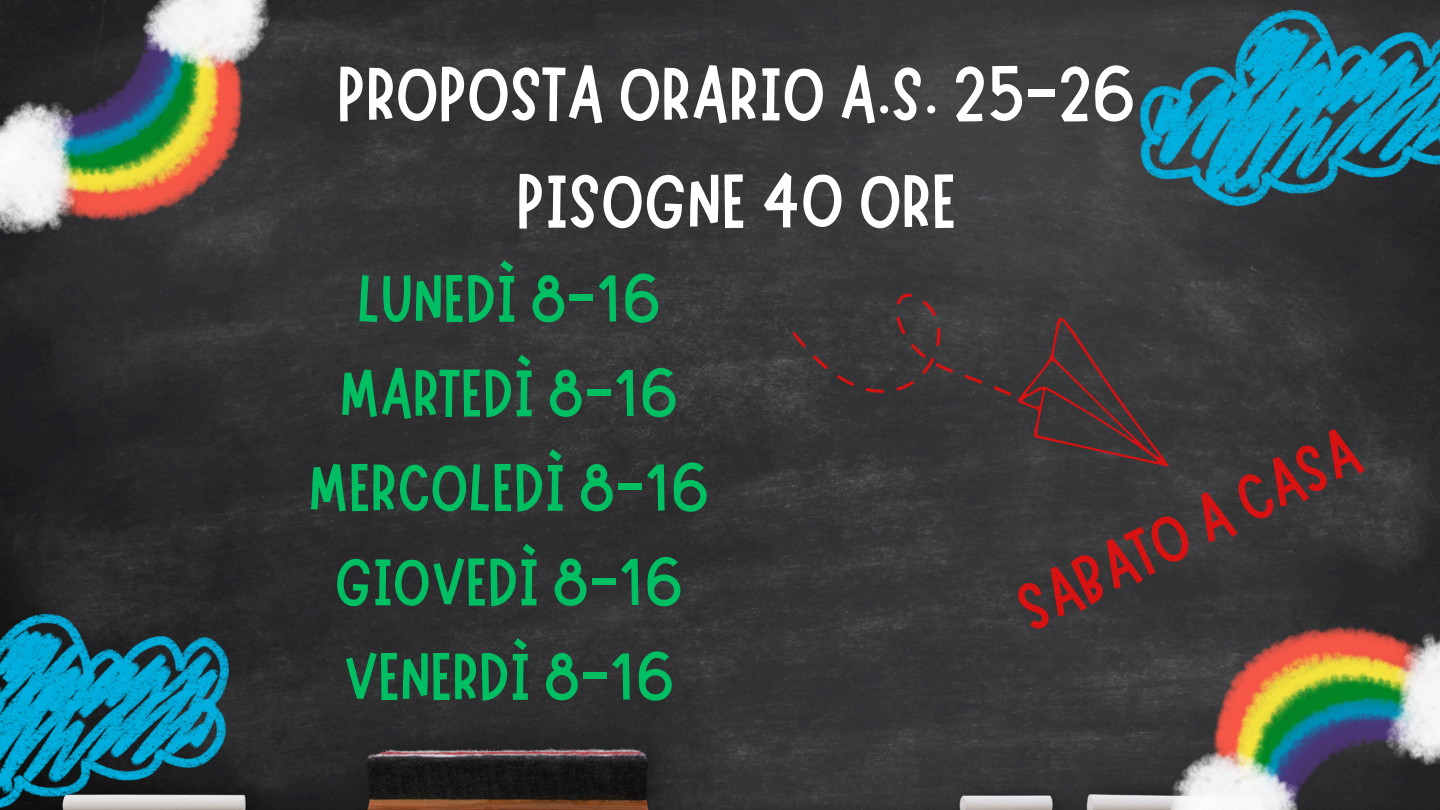
<style>
.page{position:relative;width:1440px;height:810px;background:#fff}
.page>*{position:absolute;margin:0;border:0;box-sizing:border-box;transform-origin:0 0}
.t1{font:77px/107.2px "Marykate";color:#fff;text-align:center}
.t2{font:68.3px "Marykate";color:#d61212}
.t3{font:67.8px "Marykate";color:#00bf63}
</style>
<div class="page">
<img style="left:0;top:0;width:1440px;height:810px">
<img style="left:0;top:0;width:352px;height:338px">
<img style="left:1095px;top:529px;width:345px;height:281px">
<img style="left:1140px;top:10px;width:300px;height:196px">
<img style="left:0;top:613px;width:230px;height:197px">
<svg style="left:792px;top:197px;width:381px;height:403px;background:#3c393b"></svg>
<p class="t1" style="left:337px;top:33px;width:800px">PROPOSTA ORARIO A.S. 25-26<br>PISOGNE 40 ORE</p>
<p class="t3" style="left:357px;top:255px;width:306px">LUNEDÌ 8-16</p>
<h1 class="t3" style="left:339px;top:349px;width:341px">MARTEDÌ 8-16</h1>
<p class="t3" style="left:308px;top:444px;width:403px">MERCOLEDÌ 8-16</p>
<p class="t3" style="left:334px;top:538px;width:350px">GIOVEDÌ 8-16</p>
<p class="t3" style="left:343px;top:633px;width:333px">VENERDÌ 8-16</p>
<p class="t2" style="left:1002px;top:571px;width:374px;rotate:-26deg">SABATO A CASA</p>
</div>
